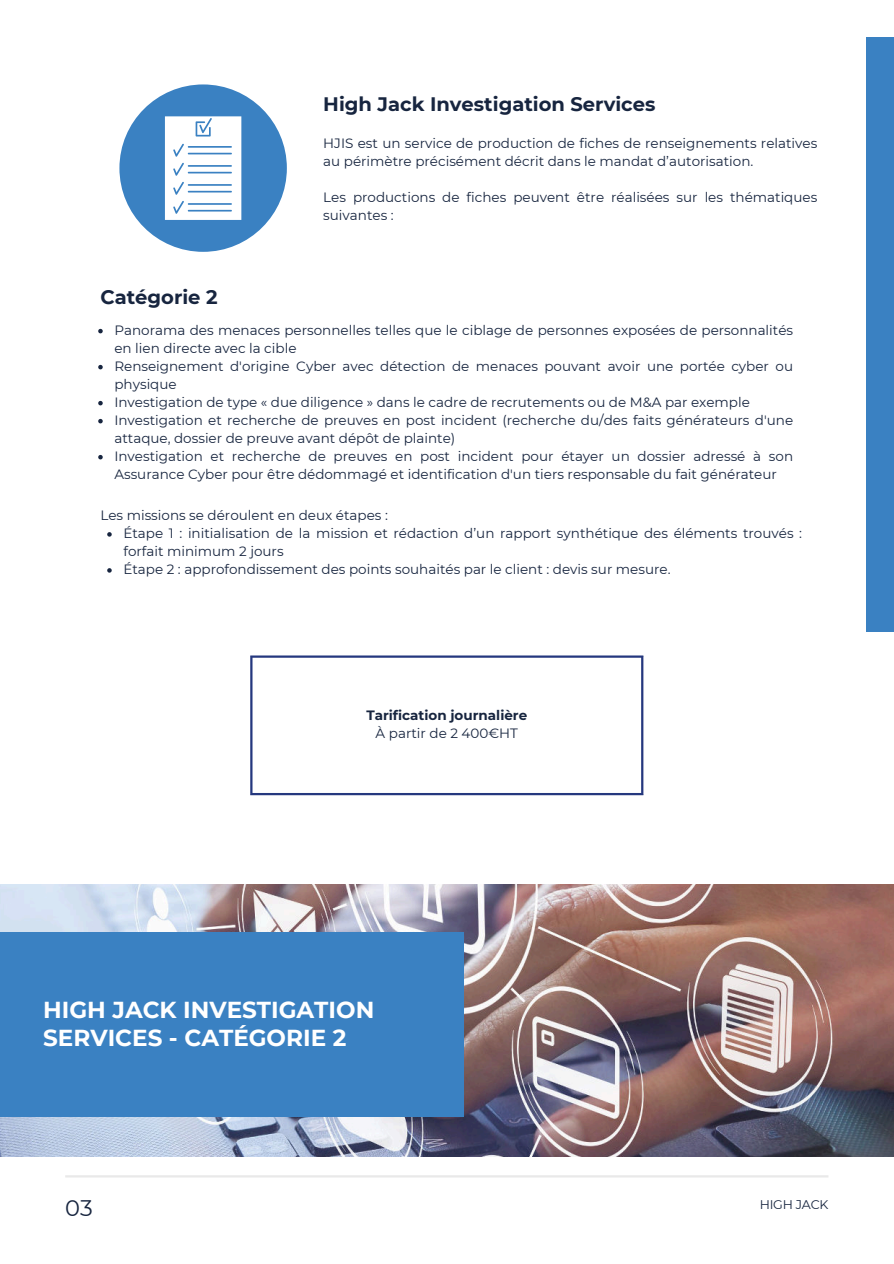
<style>
.page{position:relative;width:894px;height:1264px;background:#fff}
.page>*{position:absolute;margin:0;border:0;box-sizing:border-box;transform-origin:0 0}
.t1{font:700 23.1px/28.2px "Montserrat";color:#fff}
.t2{font:22.5px "Montserrat";color:#17253f}
.t3{font:700 19.5px "Montserrat";color:#17253f}
.t4{font:13.5px/18px "Montserrat";color:#17253f}
.t5{font:700 13.5px "Montserrat";color:#17253f}
.t6{font:12.6px "Montserrat";letter-spacing:-.02em;color:#17253f}
</style>
<div class="page">
<img style="left:0;top:884px;width:893px;height:272px">
<div style="left:0;top:932px;width:464px;height:185px;background:#3a81c2"></div>
<hr style="left:65px;top:1175px;width:763px;height:2px;background:#e9e9e9">
<div style="left:866px;top:37px;width:27px;height:594px;background:#3a81c2"></div>
<div style="left:119px;top:84px;width:168px;height:168px;background:#3a81c2;border-radius:50%"></div>
<svg style="left:165px;top:116px;width:76px;height:104px;background:#e9f0f8"></svg>
<svg style="left:98px;top:329px;width:5px;height:4px"></svg>
<svg style="left:98px;top:365px;width:5px;height:4px"></svg>
<svg style="left:98px;top:401px;width:5px;height:4px"></svg>
<svg style="left:98px;top:419px;width:5px;height:4px"></svg>
<svg style="left:98px;top:455px;width:5px;height:4px"></svg>
<svg style="left:107px;top:532px;width:5px;height:4px"></svg>
<svg style="left:107px;top:568px;width:5px;height:4px"></svg>
<hr style="left:250px;top:657px;width:2px;height:136px;background:#25387e">
<hr style="left:641px;top:657px;width:2px;height:136px;background:#25387e">
<hr style="left:250px;top:655px;width:393px;height:2px;background:#25387e">
<hr style="left:250px;top:793px;width:393px;height:2px;background:#25387e">
<h3 class="t3" style="left:323px;top:90px;width:333px">High Jack Investigation Services</h3>
<h3 class="t3" style="left:100px;top:283px;width:119px">Catégorie 2</h3>
<p class="t4" style="left:323px;top:133px;width:495px">HJIS est un service de production de fiches de renseignements relatives au périmètre précisément décrit dans le mandat d’autorisation.</p>
<p class="t4" style="left:323px;top:187px;width:495px">Les productions de fiches peuvent être réalisées sur les thématiques suivantes :</p>
<p class="t4" style="left:114px;top:320px;width:680px">Panorama des menaces personnelles telles que le ciblage de personnes exposées de personnalités en lien directe avec la cible<br>Renseignement d'origine Cyber avec détection de menaces pouvant avoir une portée cyber ou physique<br>Investigation de type « due diligence » dans le cadre de recrutements ou de M&amp;A par exemple Investigation et recherche de preuves en post incident (recherche du/des faits générateurs d'une attaque, dossier de preuve avant dépôt de plainte)<br>Investigation et recherche de preuves en post incident pour étayer un dossier adressé à son Assurance Cyber pour être dédommagé et identification d'un tiers responsable du fait générateur</p>
<p class="t4" style="left:123px;top:505px;width:680px;text-indent:-23px">Les missions se déroulent en deux étapes :<br>Étape 1 : initialisation de la mission et rédaction d’un rapport synthétique des éléments trouvés : forfait minimum 2 jours<br>Étape 2 : approfondissement des points souhaités par le client : devis sur mesure.</p>
<p class="t5" style="left:366px;top:705px;width:162px">Tarification journalière</p>
<p class="t4" style="left:375px;top:723px;width:144px">À partir de 2 400€HT</p>
<h1 class="t1" style="left:43px;top:994px;width:332px">HIGH JACK INVESTIGATION<br>SERVICES - CATÉGORIE 2</h1>
<h2 class="t2" style="left:65px;top:1192px;width:29px">03</h2>
<p class="t6" style="left:759px;top:1196px;width:70px">HIGH JACK</p>
</div>
